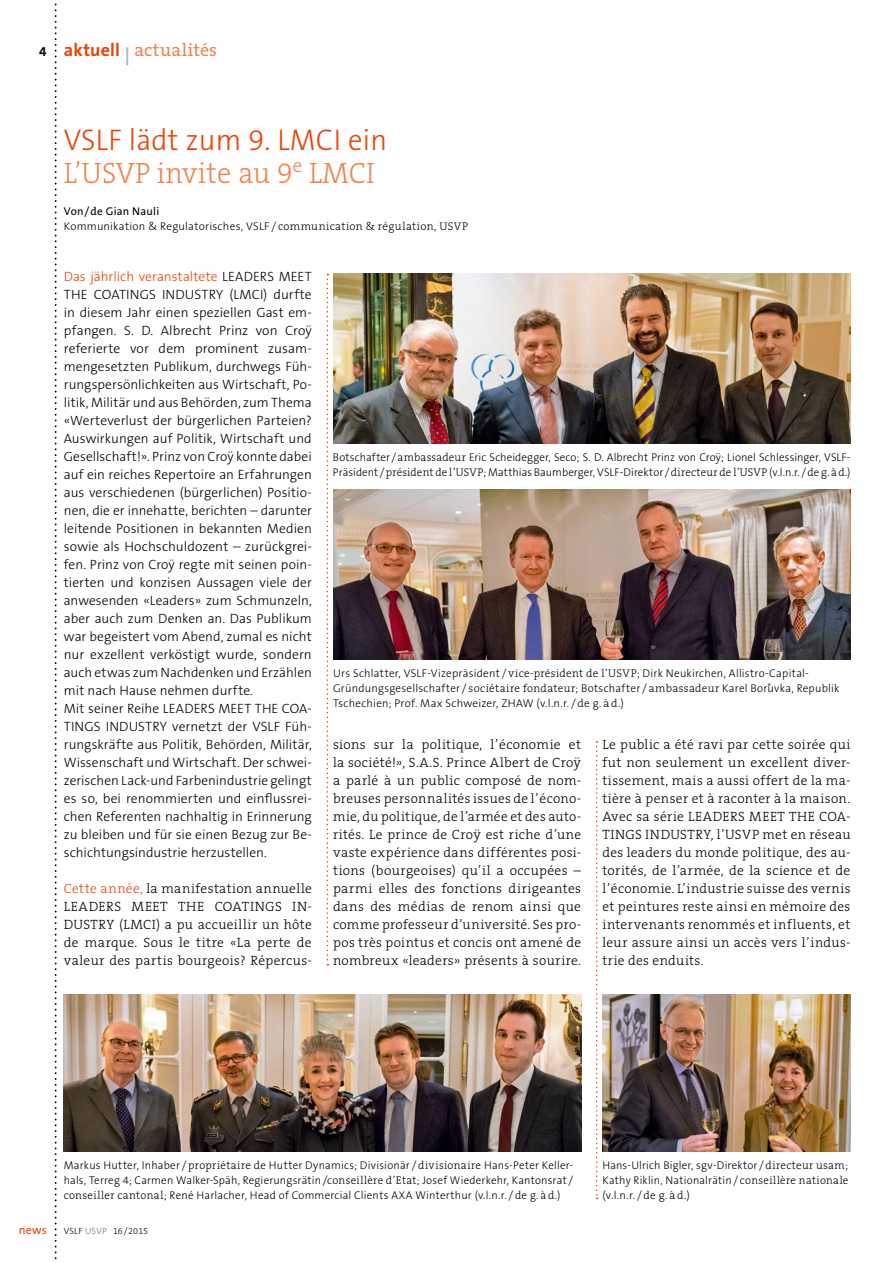
<style>
.page{position:relative;width:893px;height:1263px;background:#fff}
.page>*{position:absolute;margin:0;border:0;box-sizing:border-box;transform-origin:0 0}
.t1{font:300 30px "The Sans B3";letter-spacing:.01em;color:#e84406;scale:.96 1}
.t2{font:300 29.7px "The Serif B3";letter-spacing:.01em;color:#f0844f;scale:.96 1}
.t3{font:18px "The Serif B5 Plain";letter-spacing:.02em;color:#f0844f}
.t4{font:300 13.5px/18px "The Sans B3";letter-spacing:.005em;color:#000}
.t5{font:300 13.5px/18px "The Serif B3";letter-spacing:.025em;color:#000;text-align:justify}
.t6{font:12px "The Sans B5 Plain";color:#e84406}
.t7{font:300 11.25px/15px "The Sans B3";letter-spacing:.02em;color:#000}
.t8{font:11.25px "The Sans B5 Plain";letter-spacing:.02em;color:#000}
.t9{font:300 9px "The Sans B3";letter-spacing:.02em;color:#000}
.s1{font-family:"The Sans B7";font-weight:700;font-size:13.5px;color:#000}
.s2{font-family:"The Sans B7";font-weight:700;color:#e84406}
.s3{font-family:"The Sans B7";font-weight:700;color:#b1b2b3}
.s4{font-family:"The Serif B5 Plain"}
.s5{font-family:"The Serif B3"}
.s6{color:#e84406}
.s7{color:#6e6e6e}
</style>
<div class="page">
<svg style="left:55px;top:3px;width:2px;height:1257px"></svg>
<svg style="left:327px;top:274px;width:1px;height:691px"></svg>
<svg style="left:596px;top:741px;width:2px;height:458px"></svg>
<img style="left:333px;top:274px;width:517px;height:169px">
<img style="left:333px;top:490px;width:517px;height:169px">
<img style="left:64px;top:994px;width:517px;height:158px">
<img style="left:602px;top:994px;width:248px;height:158px">
<h3 class="t3" style="left:39px;top:41px;width:180px"><span class="s1">4</span> <span class="s2">aktuell</span> <span class="s3">|</span> actualités</h3>
<h1 class="t1" style="left:64px;top:124px;width:338px">VSLF lädt zum 9. LMCI ein</h1>
<h2 class="t2" style="left:64px;top:157px;width:325px">L’USVP invite au 9<sup>e</sup> LMCI</h2>
<p class="t8" style="left:64px;top:205px;width:97px">Von / <span class="s4">de</span> Gian Nauli</p>
<p class="t7" style="left:64px;top:219px;width:406px">Kommunikation &amp; Regulatorisches, VSLF <span class="s5">/ communication &amp; régulation, USVP</span></p>
<p class="t4" style="left:64px;top:268px;width:250px"><span class="s6">Das jährlich veranstaltete</span> LEADERS MEET THE COATINGS INDUSTRY (LMCI) durfte in diesem Jahr einen speziellen Gast em&shy;pfangen. S. D. Albrecht Prinz von Croÿ referierte vor dem prominent zusam-- mengesetzten Publikum, durchwegs Füh&shy;rungspersönlichkeiten aus Wirtschaft, Po&shy;litik, Militär und aus Behörden, zum Thema «Werteverlust der bürgerlichen Parteien?<br>Auswirkungen auf Politik, Wirtschaft und Gesellschaft!». Prinz von Croÿ konnte dabei auf ein reiches Repertoire an Erfahrungen aus verschiedenen (bürgerlichen) Positio&shy;nen, die er innehatte, berichten – darunter leitende Positionen in bekannten Medien sowie als Hochschuldozent – zurückgrei&shy;fen. Prinz von Croÿ regte mit seinen poin&shy;tierten und konzisen Aussagen viele der anwesenden «Leaders» zum Schmunzeln, aber auch zum Denken an. Das Publikum war begeistert vom Abend, zumal es nicht nur exzellent verköstigt wurde, sondern auch etwas zum Nachdenken und Erzählen mit nach Hause nehmen durfte.<br>Mit seiner Reihe LEADERS MEET THE COA-TINGS INDUSTRY vernetzt der VSLF Füh&shy;rungskräfte aus Politik, Behörden, Militär, Wissenschaft und Wirtschaft. Der schwei&shy;zerischen Lack-und Farbenindustrie gelingt es so, bei renommierten und einflussrei&shy;chen Referenten nachhaltig in Erinnerung zu bleiben und für sie einen Bezug zur Be&shy;schichtungsindustrie herzustellen.</p>
<p class="t5" style="left:64px;top:880px;width:250px"><span class="s6">Cette année,</span> la manifestation annuelle LEADERS MEET THE COATINGS IN-DUSTRY (LMCI) a pu accueillir un hôte de marque. Sous le titre «La perte de valeur des partis bourgeois? Répercus-</p>
<p class="t7" style="left:333px;top:451px;width:519px">Botschafter / <span class="s5">ambassadeur</span> Eric Scheidegger, Seco; S. D. Albrecht Prinz von Croÿ; Lionel Schlessinger, VSLF-<br>Präsident /<span class="s5">président de l’USVP</span>; Matthias Baumberger, VSLF-Direktor /<span class="s5">directeur de l’USVP</span> (v.l.n.r. /<span class="s5">de g. àd.)</span></p>
<p class="t7" style="left:333px;top:667px;width:508px">Urs Schlatter, VSLF-Vizepräsident / <span class="s5">vice-président de l’USVP;</span> Dirk Neukirchen, Allistro-Capital-<br>Gründungsgesellschafter / <span class="s5">sociétaire fondateur</span>; Botschafter / <span class="s5">ambassadeur</span> Karel Bor˚uvka, Republik<br>Tschechien; Prof. Max Schweizer, ZHAW (v.l.n.r. / <span class="s5">de g. à d.)</span></p>
<p class="t5" style="left:333px;top:736px;width:250px">sions sur la politique, l’économie et la société!», S.A.S. Prince Albert de Croÿ a parlé à un public composé de nom&shy;breuses personnalités issues de l’écono&shy;mie, du politique, de l’armée et des auto&shy;rités. Le prince de Croÿ est riche d’une vaste expérience dans différentes posi&shy;tions (bourgeoises) qu’il a occupées – parmi elles des fonctions dirigeantes dans des médias de renom ainsi que comme professeur d’université. Ses pro&shy;pos très pointus et concis ont amené de nombreux «leaders» présents à sourire.</p>
<p class="t5" style="left:602px;top:736px;width:250px">Le public a été ravi par cette soirée qui fut non seulement un excellent diver&shy;tissement, mais a aussi offert de la ma&shy;tière à penser et à raconter à la maison.<br>Avec sa série LEADERS MEET THE COA-TINGS INDUSTRY, l’USVP met en réseau des leaders du monde politique, des au&shy;torités, de l’armée, de la science et de l’économie. L’industrie suisse des vernis et peintures reste ainsi en mémoire des intervenants renommés et influents, et leur assure ainsi un accès vers l’indus&shy;trie des enduits.</p>
<p class="t7" style="left:64px;top:1159px;width:511px;text-align:justify">Markus Hutter, Inhaber / <span class="s5">propriétaire de</span> Hutter Dynamics; Divisionär / <span class="s5">divisionaire</span> Hans-Peter Keller&shy;hals, Terreg 4; Carmen Walker-Späh, Regierungsrätin /c<span class="s5">onseillère d’Etat;</span> Josef Wiederkehr, Kantonsrat / <span class="s5">conseiller cantonal;</span> René Harlacher, Head of Commercial Clients AXA Winterthur (v.l.n.r. / <span class="s5">de g. à d.)</span></p>
<p class="t6" style="left:19px;top:1223px;width:29px">news</p>
<p class="t9" style="left:64px;top:1226px;width:86px">VSLF <span class="s7">USVP</span> 16/2015</p>
<p class="t7" style="left:602px;top:1159px;width:248px;text-align:justify">Hans-Ulrich Bigler, sgv-Direktor / <span class="s5">directeur usam; </span>Kathy Riklin, Nationalrätin / <span class="s5">conseillère nationale </span>(v.l.n.r. / <span class="s5">de g. à d.)</span></p>
</div>
